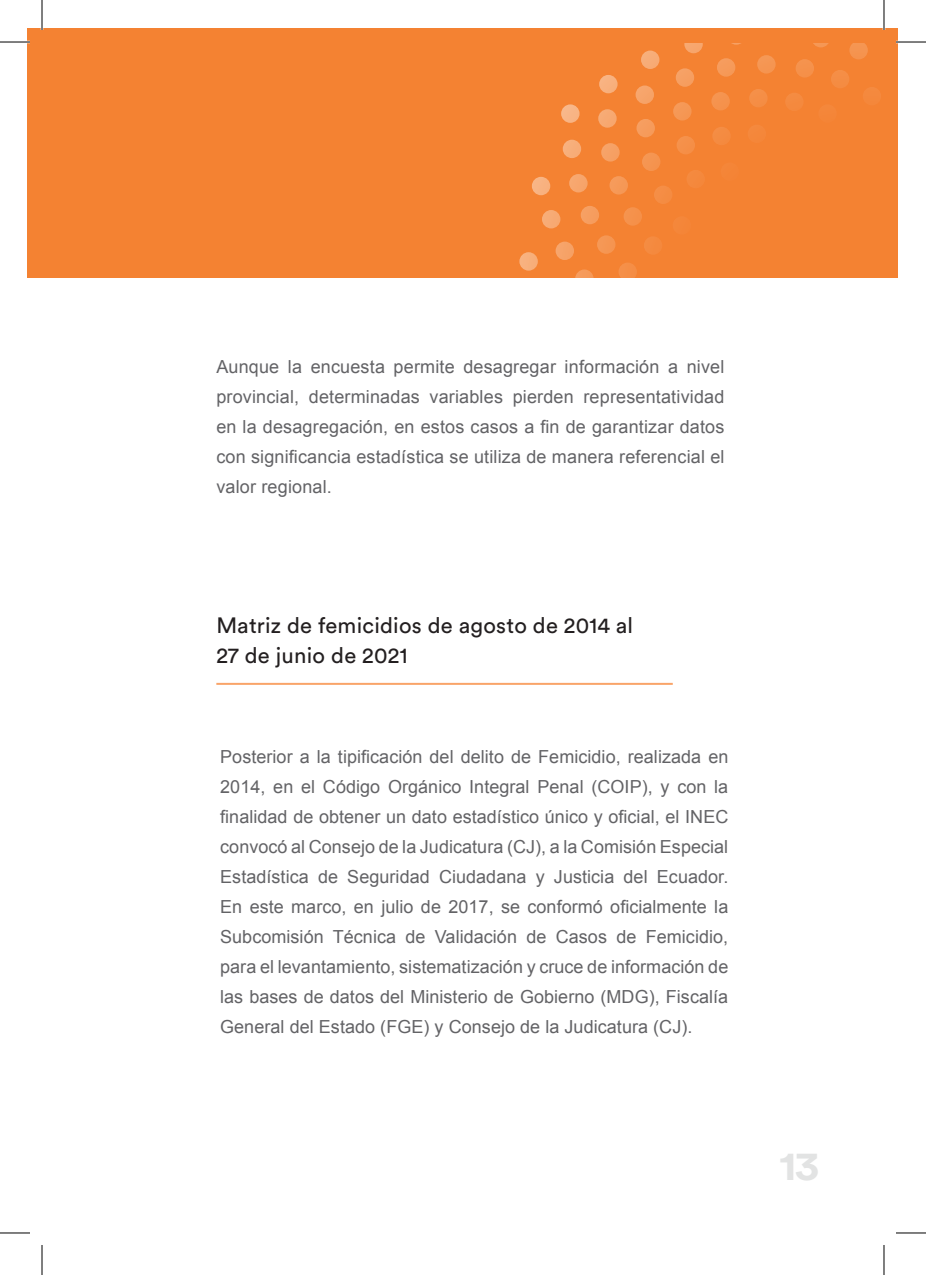
<style>
.page{position:relative;width:926px;height:1275px;background:#fff}
.page>*{position:absolute;margin:0;border:0;box-sizing:border-box;transform-origin:0 0}
.t1{font:700 40.4px "Circular Std";color:#e2e3e3;scale:1.09 1}
.t2{font:22px/30px "Circular Std";letter-spacing:.01em;color:#231f20}
.t3{font:18px/30px "Arial";letter-spacing:.005em;color:#636366;text-align:justify}
</style>
<div class="page">
<div style="left:28px;top:28px;width:870px;height:249px;background:#f48232"></div>
<hr style="left:216px;top:683px;width:457px;height:2px;background:#f9a469">
<svg style="left:650px;top:43px;width:218px;height:10px"></svg>
<hr style="left:0;top:41px;width:30px;height:2px;background:#fff">
<hr style="left:896px;top:41px;width:30px;height:2px;background:#fff">
<hr style="left:41px;top:0;width:2px;height:30px;background:#fff">
<hr style="left:883px;top:0;width:2px;height:30px;background:#fff">
<hr style="left:0;top:42px;width:30px;height:1px;background:#000">
<hr style="left:896px;top:42px;width:30px;height:1px;background:#000">
<hr style="left:0;top:1232px;width:30px;height:1px;background:#000">
<hr style="left:896px;top:1232px;width:30px;height:1px;background:#000">
<hr style="left:42px;top:0;width:1px;height:30px;background:#000">
<hr style="left:42px;top:1245px;width:1px;height:30px;background:#000">
<hr style="left:884px;top:0;width:1px;height:30px;background:#000">
<hr style="left:884px;top:1245px;width:1px;height:30px;background:#000">
<p class="t3" style="left:216px;top:352px;width:510px">Aunque la encuesta permite desagregar información a nivel provincial, determinadas variables pierden representatividad en la desagregación, en estos casos a fin de garantizar datos con significancia estadística se utiliza de manera referencial el valor regional.</p>
<p class="t2" style="left:216px;top:609px;width:418px">Matriz de femicidios de agosto de 2014 al<br>27 de junio de 2021</p>
<p class="t3" style="left:220px;top:742px;width:510px">Posterior a la tipificación del delito de Femicidio, realizada en 2014, en el Código Orgánico Integral Penal (COIP), y con la finalidad de obtener un dato estadístico único y oficial, el INEC convocó al Consejo de la Judicatura (CJ), a la Comisión Especial Estadística de Seguridad Ciudadana y Justicia del Ecuador.<br>En este marco, en julio de 2017, se conformó oficialmente la Subcomisión Técnica de Validación de Casos de Femicidio, para el levantamiento, sistematización y cruce de información de las bases de datos del Ministerio de Gobierno (MDG), Fiscalía General del Estado (FGE) y Consejo de la Judicatura (CJ).</p>
<h1 class="t1" style="left:779px;top:1139px;width:38px">13</h1>
</div>
